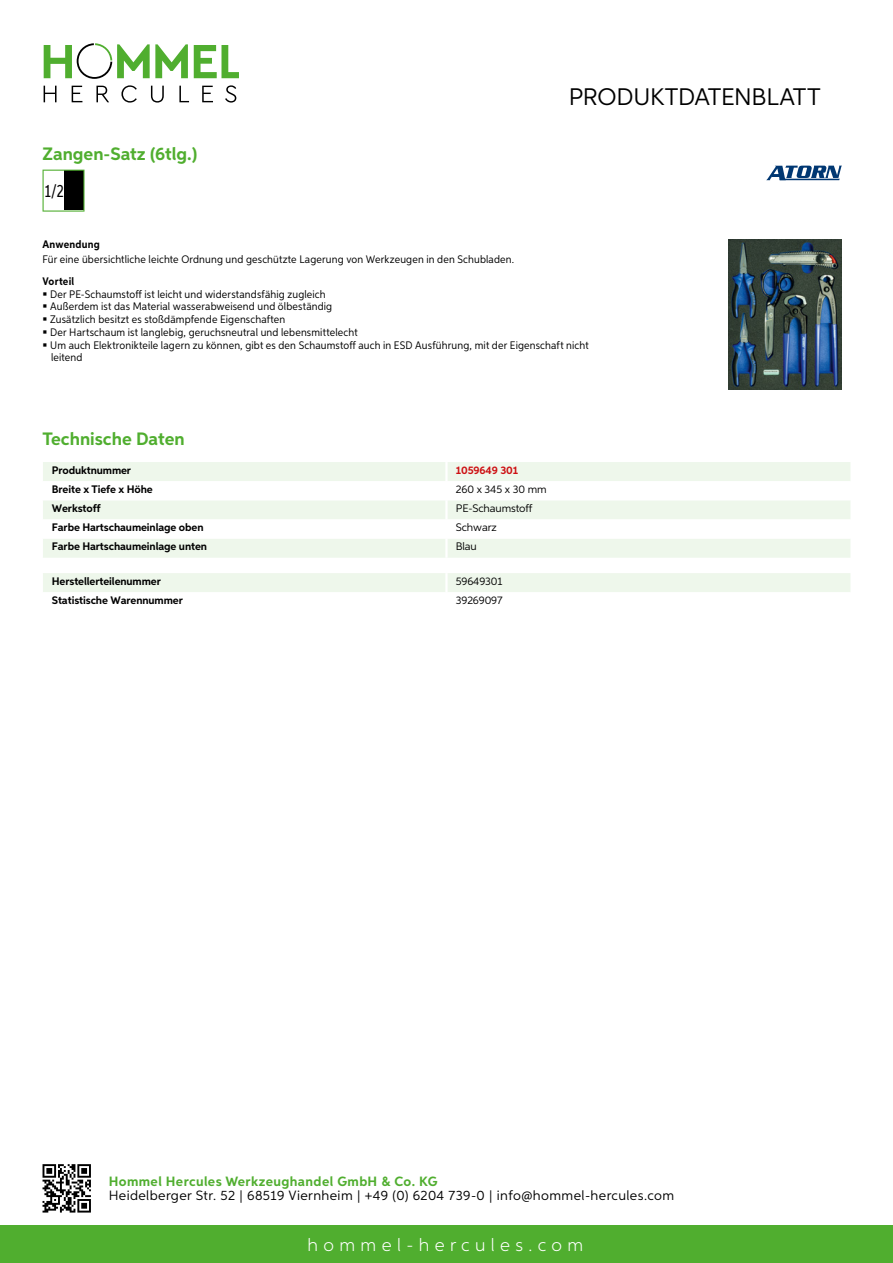
<style>
.page{position:relative;width:893px;height:1263px;background:#fff}
.page>*{position:absolute;margin:0;border:0;box-sizing:border-box;transform-origin:0 0}
.t1{font:24px "Aspira";letter-spacing:-.01em;color:#000}
.t2{font:700 18px "Aspira";color:#50ae2f}
.t3{font:300 18px "Aspira";letter-spacing:.3em;color:#fff}
.t4{font:17.85px "Aspira XX Nar";color:#000}
.t5{font:13.5px "Aspira";letter-spacing:.03em;color:#000}
.t6{font:700 13.5px "Aspira";letter-spacing:.03em;color:#50ae2f}
.t7{font:10.95px/12.6px "Aspira Nar";letter-spacing:.015em;color:#000}
.t8{font:700 10.95px "Aspira";letter-spacing:-.01em;color:#000}
.t9{font:10.95px "Aspira";letter-spacing:-.01em;color:#000}
.t10{font:700 10.95px "Aspira Nar";letter-spacing:.02em;color:#000}
.t11{font:700 10.95px "Aspira";letter-spacing:-.01em;color:#cd1013}
</style>
<div class="page">
<div style="left:0;top:1226px;width:893px;height:37px;background:#50ae2f"></div>
<svg style="left:43px;top:1164px;width:48px;height:48px"></svg>
<svg style="left:194px;top:45px;width:45px;height:33px"></svg>
<svg style="left:44px;top:43px;width:144px;height:36px"></svg>
<svg style="left:44px;top:86px;width:13px;height:16px"></svg>
<svg style="left:72px;top:86px;width:10px;height:16px"></svg>
<svg style="left:96px;top:86px;width:13px;height:16px"></svg>
<svg style="left:121px;top:85px;width:16px;height:18px"></svg>
<svg style="left:151px;top:86px;width:13px;height:17px"></svg>
<svg style="left:179px;top:86px;width:10px;height:16px"></svg>
<svg style="left:202px;top:86px;width:11px;height:16px"></svg>
<svg style="left:225px;top:85px;width:11px;height:18px"></svg>
<div style="left:43px;top:462px;width:807px;height:96px;background:#eef7eb"></div>
<svg style="left:43px;top:481px;width:807px;height:58px"></svg>
<hr style="left:445px;top:462px;width:3px;height:19px;background:#fff">
<hr style="left:445px;top:481px;width:3px;height:19px;background:#fff">
<hr style="left:445px;top:500px;width:3px;height:19px;background:#fff">
<hr style="left:445px;top:519px;width:3px;height:20px;background:#fff">
<hr style="left:445px;top:539px;width:3px;height:19px;background:#fff">
<div style="left:43px;top:573px;width:807px;height:19px;background:#eef7eb"></div>
<svg style="left:43px;top:170px;width:42px;height:42px"></svg>
<img style="left:729px;top:239px;width:113px;height:150px">
<svg style="left:766px;top:166px;width:76px;height:14px"></svg>
<h2 class="t2" style="left:43px;top:142px;width:156px">Zangen-Satz (6tlg.)</h2>
<h3 class="t4" style="left:45px;top:180px;width:20px">1/2</h3>
<h1 class="t1" style="left:569px;top:82px;width:253px">Produktdatenblatt</h1>
<p class="t10" style="left:43px;top:237px;width:59px">Anwendung</p>
<p class="t7" style="left:43px;top:252px;width:473px">Für eine übersichtliche leichte Ordnung und geschützte Lagerung von Werkzeugen in den Schubladen.</p>
<p class="t10" style="left:43px;top:274px;width:33px">Vorteil</p>
<p class="t7" style="left:50px;top:287px;width:540px">Der PE-Schaumstoff ist leicht und widerstandsfähig zugleich<br>Außerdem ist das Material wasserabweisend und ölbeständig<br>Zusätzlich besitzt es stoßdämpfende Eigenschaften<br>Der Hartschaum ist langlebig, geruchsneutral und lebensmittelecht<br>Um auch Elektronikteile lagern zu können, gibt es den Schaumstoff auch in ESD Ausführung, mit der Eigenschaft nicht leitend</p>
<h2 class="t2" style="left:43px;top:428px;width:144px">Technische Daten</h2>
<p class="t8" style="left:52px;top:463px;width:81px">Produktnummer</p>
<p class="t11" style="left:456px;top:463px;width:64px">1059649 301</p>
<p class="t8" style="left:52px;top:483px;width:103px">Breite x Tiefe x Höhe</p>
<p class="t9" style="left:456px;top:483px;width:92px">260 x 345 x 30 mm</p>
<p class="t8" style="left:52px;top:502px;width:50px">Werkstoff</p>
<p class="t9" style="left:456px;top:502px;width:78px">PE-Schaumstoff</p>
<p class="t8" style="left:52px;top:521px;width:153px">Farbe Hartschaumeinlage oben</p>
<p class="t9" style="left:456px;top:521px;width:42px">Schwarz</p>
<p class="t8" style="left:52px;top:540px;width:157px">Farbe Hartschaumeinlage unten</p>
<p class="t9" style="left:456px;top:540px;width:23px">Blau</p>
<p class="t8" style="left:52px;top:574px;width:111px">Herstellerteilenummer</p>
<p class="t9" style="left:456px;top:575px;width:48px">59649301</p>
<p class="t8" style="left:52px;top:594px;width:132px">Statistische Warennummer</p>
<p class="t9" style="left:456px;top:594px;width:48px">39269097</p>
<p class="t6" style="left:109px;top:1172px;width:330px">Hommel Hercules Werkzeughandel GmbH &amp; Co. KG</p>
<p class="t5" style="left:109px;top:1187px;width:567px">Heidelberger Str. 52 | 68519 Viernheim | +49 (0) 6204 739-0 | info@hommel-hercules.com</p>
<h2 class="t3" style="left:307px;top:1234px;width:277px">hommel-hercules.com</h2>
</div>
